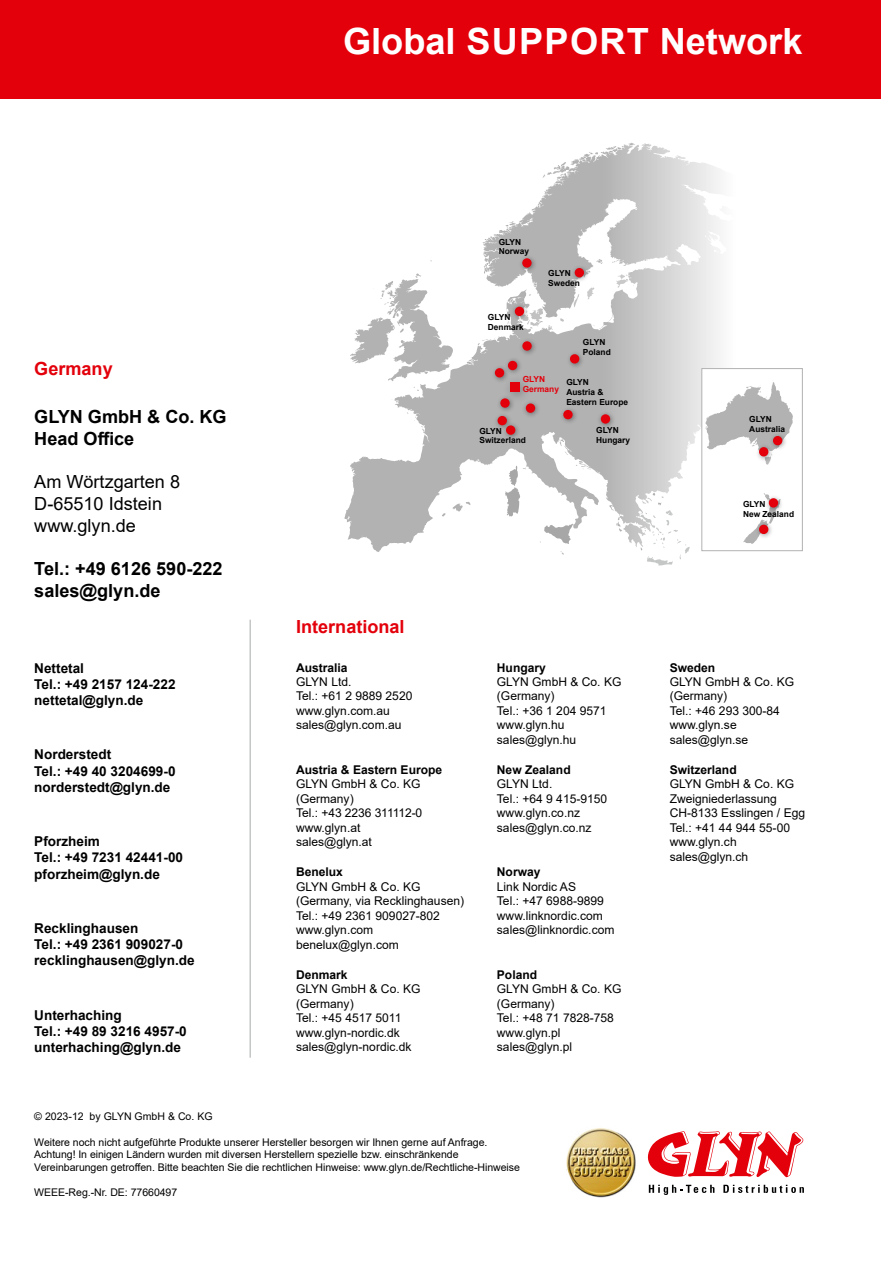
<style>
.page{position:relative;width:881px;height:1263px;background:#fff}
.page>*{position:absolute;margin:0;border:0;box-sizing:border-box;transform-origin:0 0}
.t1{font:700 36.15px "Arial";color:#fff}
.t2{font:700 18.15px/21.8px "Arial";color:#000}
.t3{font:18.15px/21.8px "Arial";color:#000}
.t4{font:700 18.15px "Arial";color:#e3000b}
.t5{font:700 13.5px/16.4px "Arial";color:#000}
.t6{font:12px/14.4px "Arial";color:#000}
.t7{font:700 12px "Arial";color:#000}
.t8{font:10.5px/12.6px "Arial";letter-spacing:-.005em;color:#000}
.t9{font:700 8.4px/9.8px "Arial";color:#000}
.t10{font:700 8.4px/9.8px "Arial";color:#e3000b}
</style>
<div class="page">
<svg style="left:344px;top:142px;width:459px;height:424px"></svg>
<svg style="left:441px;top:512px;width:4px;height:5px"></svg>
<svg style="left:451px;top:502px;width:19px;height:10px"></svg>
<svg style="left:406px;top:412px;width:18px;height:20px"></svg>
<svg style="left:350px;top:273px;width:103px;height:118px"></svg>
<svg style="left:468px;top:358px;width:6px;height:4px"></svg>
<svg style="left:539px;top:524px;width:34px;height:20px"></svg>
<svg style="left:505px;top:466px;width:20px;height:51px"></svg>
<svg style="left:560px;top:551px;width:3px;height:4px"></svg>
<svg style="left:477px;top:336px;width:25px;height:9px"></svg>
<svg style="left:481px;top:236px;width:11px;height:8px"></svg>
<svg style="left:483px;top:263px;width:5px;height:11px"></svg>
<svg style="left:504px;top:221px;width:12px;height:8px"></svg>
<svg style="left:542px;top:151px;width:56px;height:27px"></svg>
<svg style="left:560px;top:318px;width:3px;height:4px"></svg>
<svg style="left:509px;top:298px;width:4px;height:3px"></svg>
<svg style="left:518px;top:308px;width:34px;height:23px"></svg>
<svg style="left:587px;top:288px;width:7px;height:11px"></svg>
<svg style="left:573px;top:294px;width:6px;height:13px"></svg>
<svg style="left:533px;top:283px;width:4px;height:4px"></svg>
<svg style="left:596px;top:259px;width:6px;height:5px"></svg>
<svg style="left:611px;top:260px;width:8px;height:3px"></svg>
<svg style="left:559px;top:438px;width:9px;height:17px"></svg>
<svg style="left:575px;top:461px;width:15px;height:9px"></svg>
<svg style="left:608px;top:505px;width:5px;height:6px"></svg>
<svg style="left:638px;top:493px;width:51px;height:72px"></svg>
<svg style="left:615px;top:517px;width:12px;height:15px"></svg>
<svg style="left:615px;top:274px;width:18px;height:14px"></svg>
<svg style="left:611px;top:313px;width:2px;height:6px"></svg>
<svg style="left:605px;top:143px;width:40px;height:12px"></svg>
<div style="left:701px;top:369px;width:101px;height:182px;background:#fff"></div>
<div style="left:701px;top:368px;width:101px;height:183px;border:1px solid #b2b2b2"></div>
<svg style="left:705px;top:382px;width:87px;height:83px"></svg>
<svg style="left:743px;top:515px;width:32px;height:29px"></svg>
<img style="left:516px;top:252px;width:23px;height:23px">
<div style="left:522px;top:258px;width:9px;height:10px;background:#e3000b;border-radius:50%"></div>
<img style="left:568px;top:262px;width:23px;height:23px">
<div style="left:574px;top:268px;width:10px;height:9px;background:#e3000b;border-radius:50%"></div>
<img style="left:516px;top:335px;width:23px;height:23px">
<div style="left:522px;top:341px;width:9px;height:10px;background:#e3000b;border-radius:50%"></div>
<img style="left:489px;top:362px;width:13px;height:23px">
<svg style="left:494px;top:368px;width:10px;height:9px"></svg>
<img style="left:502px;top:355px;width:22px;height:17px">
<div style="left:507px;top:361px;width:10px;height:9px;background:#e3000b;border-radius:50%"></div>
<img style="left:494px;top:392px;width:23px;height:23px">
<div style="left:500px;top:398px;width:9px;height:10px;background:#e3000b;border-radius:50%"></div>
<img style="left:500px;top:420px;width:22px;height:22px">
<svg style="left:506px;top:425px;width:9px;height:10px"></svg>
<img style="left:519px;top:398px;width:23px;height:22px">
<div style="left:525px;top:403px;width:10px;height:10px;background:#e3000b;border-radius:50%"></div>
<img style="left:564px;top:348px;width:22px;height:23px">
<svg style="left:569px;top:354px;width:10px;height:10px"></svg>
<img style="left:557px;top:404px;width:23px;height:23px">
<div style="left:563px;top:410px;width:9px;height:9px;background:#e3000b;border-radius:50%"></div>
<img style="left:594px;top:408px;width:23px;height:23px">
<svg style="left:600px;top:414px;width:10px;height:10px"></svg>
<img style="left:766px;top:430px;width:23px;height:23px">
<div style="left:772px;top:436px;width:10px;height:9px;background:#e3000b;border-radius:50%"></div>
<img style="left:752px;top:441px;width:23px;height:23px">
<svg style="left:758px;top:447px;width:10px;height:9px"></svg>
<img style="left:764px;top:493px;width:18px;height:22px">
<div style="left:768px;top:498px;width:9px;height:9px;background:#e3000b;border-radius:50%"></div>
<img style="left:752px;top:519px;width:23px;height:23px">
<div style="left:758px;top:525px;width:10px;height:9px;background:#e3000b;border-radius:50%"></div>
<img style="left:508px;top:301px;width:23px;height:23px">
<div style="left:514px;top:307px;width:10px;height:9px;background:#e3000b;border-radius:50%"></div>
<img style="left:491px;top:410px;width:23px;height:23px">
<div style="left:497px;top:416px;width:9px;height:9px;background:#e3000b;border-radius:50%"></div>
<img style="left:499px;top:372px;width:35px;height:34px">
<div style="left:509px;top:382px;width:10px;height:10px;background:#e3000b"></div>
<div style="left:0;top:0;width:880px;height:98px;background:#e3000b"></div>
<img style="left:566px;top:1128px;width:70px;height:70px">
<svg style="left:648px;top:1185px;width:66px;height:10px"></svg>
<svg style="left:723px;top:1185px;width:80px;height:8px"></svg>
<svg style="left:647px;top:1131px;width:156px;height:47px"></svg>
<hr style="left:249px;top:620px;width:2px;height:438px;background:#c5c6c6">
<h1 class="t1" style="left:343px;top:16px;width:461px">Global SUPPORT Network</h1>
<h2 class="t4" style="left:34px;top:356px;width:80px">Germany</h2>
<h2 class="t2" style="left:34px;top:406px;width:194px">GLYN GmbH &amp; Co. KG<br>Head Office</h2>
<h2 class="t3" style="left:34px;top:471px;width:147px">Am Wörtzgarten 8<br>D-65510 Idstein www.glyn.de</h2>
<h2 class="t2" style="left:34px;top:558px;width:190px">Tel.: +49 6126 590-222 sales@glyn.de</h2>
<p class="t5" style="left:34px;top:660px;width:143px">Nettetal<br>Tel.: +49 2157 124-222 nettetal@glyn.de</p>
<p class="t5" style="left:34px;top:747px;width:143px">Norderstedt<br>Tel.: +49 40 3204699-0 norderstedt@glyn.de</p>
<p class="t5" style="left:34px;top:833px;width:150px">Pforzheim<br>Tel.: +49 7231 42441-00 pforzheim@glyn.de</p>
<p class="t5" style="left:34px;top:920px;width:162px">Recklinghausen<br>Tel.: +49 2361 909027-0 recklinghausen@glyn.de</p>
<p class="t5" style="left:34px;top:1007px;width:154px">Unterhaching<br>Tel.: +49 89 3216 4957-0 unterhaching@glyn.de</p>
<p class="t9" style="left:498px;top:237px;width:32px">GLYN<br>Norway</p>
<p class="t9" style="left:487px;top:312px;width:37px">GLYN<br>Denmark</p>
<p class="t9" style="left:548px;top:268px;width:33px">GLYN<br>Sweden</p>
<p class="t9" style="left:582px;top:337px;width:29px">GLYN<br>Poland</p>
<p class="t9" style="left:566px;top:378px;width:63px">GLYN<br>Austria &amp;<br>Eastern Europe</p>
<p class="t9" style="left:596px;top:425px;width:35px">GLYN<br>Hungary</p>
<p class="t10" style="left:522px;top:374px;width:38px">GLYN<br>Germany</p>
<p class="t9" style="left:479px;top:426px;width:48px">GLYN<br>Switzerland</p>
<h2 class="t4" style="left:296px;top:614px;width:110px">International</h2>
<p class="t7" style="left:296px;top:659px;width:53px">Australia</p>
<p class="t6" style="left:296px;top:674px;width:118px">GLYN Ltd.<br>Tel.: +61 2 9889 2520 www.glyn.com.au sales@glyn.com.au</p>
<p class="t7" style="left:296px;top:761px;width:148px">Austria &amp; Eastern Europe</p>
<p class="t6" style="left:296px;top:777px;width:128px">GLYN GmbH &amp; Co. KG (Germany)<br>Tel.: +43 2236 311112-0 www.glyn.at sales@glyn.at</p>
<p class="t7" style="left:296px;top:864px;width:48px">Benelux</p>
<p class="t6" style="left:296px;top:879px;width:169px">GLYN GmbH &amp; Co. KG (Germany, via Recklinghausen)<br>Tel.: +49 2361 909027-802 www.glyn.com benelux@glyn.com</p>
<p class="t7" style="left:296px;top:966px;width:53px">Denmark</p>
<p class="t6" style="left:296px;top:982px;width:126px">GLYN GmbH &amp; Co. KG (Germany)<br>Tel.: +45 4517 5011 www.glyn-nordic.dk sales@glyn-nordic.dk</p>
<p class="t7" style="left:496px;top:659px;width:50px">Hungary</p>
<p class="t6" style="left:496px;top:674px;width:126px">GLYN GmbH &amp; Co. KG (Germany)<br>Tel.: +36 1 204 9571 www.glyn.hu sales@glyn.hu</p>
<p class="t7" style="left:496px;top:761px;width:75px">New Zealand</p>
<p class="t6" style="left:496px;top:777px;width:112px">GLYN Ltd.<br>Tel.: +64 9 415-9150 www.glyn.co.nz sales@glyn.co.nz</p>
<p class="t7" style="left:496px;top:864px;width:45px">Norway</p>
<p class="t6" style="left:496px;top:879px;width:119px">Link Nordic AS<br>Tel.: +47 6988-9899 www.linknordic.com sales@linknordic.com</p>
<p class="t7" style="left:496px;top:966px;width:42px">Poland</p>
<p class="t6" style="left:496px;top:982px;width:126px">GLYN GmbH &amp; Co. KG (Germany)<br>Tel.: +48 71 7828-758 www.glyn.pl sales@glyn.pl</p>
<p class="t8" style="left:34px;top:1110px;width:180px">© 2023-12 by GLYN GmbH &amp; Co. KG</p>
<p class="t8" style="left:34px;top:1136px;width:487px">Weitere noch nicht aufgeführte Produkte unserer Hersteller besorgen wir Ihnen gerne auf Anfrage.<br>Achtung! In einigen Ländern wurden mit diversen Herstellern spezielle bzw. einschränkende<br>Vereinbarungen getroffen. Bitte beachten Sie die rechtlichen Hinweise: www.glyn.de/Rechtliche-Hinweise</p>
<p class="t8" style="left:34px;top:1186px;width:144px">WEEE-Reg.-Nr. DE: 77660497</p>
<p class="t9" style="left:749px;top:415px;width:37px">GLYN<br>Australia</p>
<p class="t9" style="left:742px;top:499px;width:53px">GLYN<br>New Zealand</p>
<p class="t7" style="left:669px;top:659px;width:47px">Sweden</p>
<p class="t6" style="left:669px;top:674px;width:126px">GLYN GmbH &amp; Co. KG (Germany)<br>Tel.: +46 293 300-84 www.glyn.se sales@glyn.se</p>
<p class="t7" style="left:669px;top:761px;width:68px">Switzerland</p>
<p class="t6" style="left:669px;top:777px;width:137px">GLYN GmbH &amp; Co. KG<br>Zweigniederlassung<br>CH-8133 Esslingen / Egg<br>Tel.: +41 44 944 55-00 www.glyn.ch sales@glyn.ch</p>
</div>
